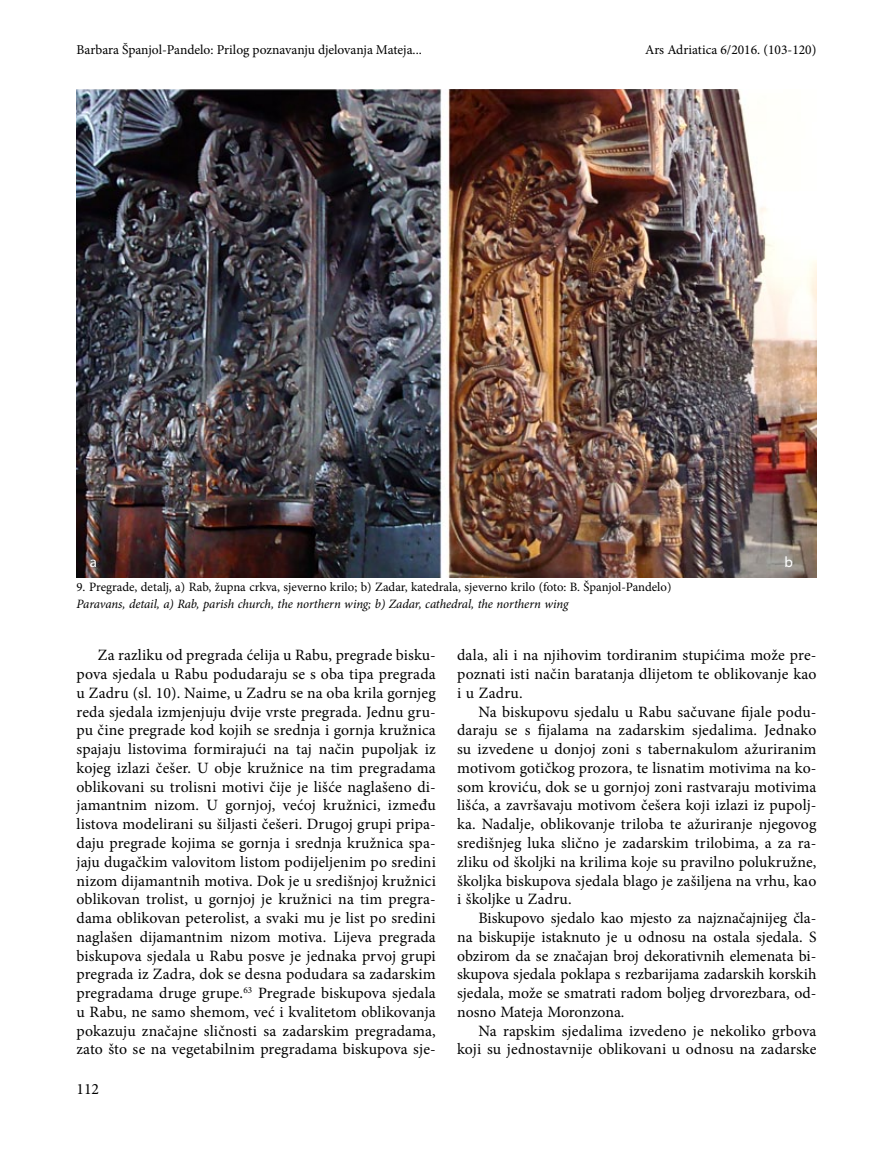
<style>
.page{position:relative;width:893px;height:1149px;background:#fff}
.page>*{position:absolute;margin:0;border:0;box-sizing:border-box;transform-origin:0 0}
.t1{font:15.75px/18.8px "Minion Pro";letter-spacing:.005em;color:#000;text-align:justify}
.t2{font:15px "Myriad Pro";color:#fff}
.t3{font:13.5px "Minion Pro";color:#000}
.t4{font:12.75px "Minion Pro";color:#000}
.t5{font:italic 12.75px "Minion Pro";letter-spacing:-.01em;color:#000}
</style>
<div class="page">
<img style="left:77px;top:89px;width:739px;height:488px">
<p class="t3" style="left:77px;top:41px;width:347px">Barbara Španjol-Pandelo: Prilog poznavanju djelovanja Mateja...</p>
<p class="t3" style="left:645px;top:41px;width:173px">Ars Adriatica 6/2016. (103-120)</p>
<p class="t2" style="left:90px;top:552px;width:9px">a</p>
<p class="t2" style="left:784px;top:552px;width:10px">b</p>
<p class="t4" style="left:77px;top:578px;width:596px">9. Pregrade, detalj, a) Rab, župna crkva, sjeverno krilo; b) Zadar, katedrala, sjeverno krilo (foto: B. Španjol-Pandelo)</p>
<p class="t5" style="left:77px;top:595px;width:493px">Paravans, detail, a) Rab, parish church, the northern wing; b) Zadar, cathedral, the northern wing</p>
<p class="t1" style="left:77px;top:646px;width:361px;text-indent:21px">Za razliku od pregrada ćelija u Rabu, pregrade bisku&shy;pova sjedala u Rabu podudaraju se s oba tipa pregrada u Zadru (sl. 10). Naime, u Zadru se na oba krila gornjeg reda sjedala izmjenjuju dvije vrste pregrada. Jednu gru&shy;pu čine pregrade kod kojih se srednja i gornja kružnica spajaju listovima formirajući na taj način pupoljak iz kojeg izlazi češer. U obje kružnice na tim pregradama oblikovani su trolisni motivi čije je lišće naglašeno di&shy;jamantnim nizom. U gornjoj, većoj kružnici, između listova modelirani su šiljasti češeri. Drugoj grupi pripa&shy;daju pregrade kojima se gornja i srednja kružnica spa&shy;jaju dugačkim valovitom listom podijeljenim po sredini nizom dijamantnih motiva. Dok je u središnjoj kružnici oblikovan trolist, u gornjoj je kružnici na tim pregra&shy;dama oblikovan peterolist, a svaki mu je list po sredini naglašen dijamantnim nizom motiva. Lijeva pregrada biskupova sjedala u Rabu posve je jednaka prvoj grupi pregrada iz Zadra, dok se desna podudara sa zadarskim pregradama druge grupe.<sup>63</sup> Pregrade biskupova sjedala u Rabu, ne samo shemom, već i kvalitetom oblikovanja pokazuju značajne sličnosti sa zadarskim pregradama, zato što se na vegetabilnim pregradama biskupova sje-</p>
<p class="t1" style="left:457px;top:646px;width:361px">dala, ali i na njihovim tordiranim stupićima može pre&shy;poznati isti način baratanja dlijetom te oblikovanje kao i u Zadru.</p>
<p class="t1" style="left:457px;top:702px;width:361px;text-indent:21px">Na biskupovu sjedalu u Rabu sačuvane fijale podu&shy;daraju se s fijalama na zadarskim sjedalima. Jednako su izvedene u donjoj zoni s tabernakulom ažuriranim motivom gotičkog prozora, te lisnatim motivima na ko&shy;som kroviću, dok se u gornjoj zoni rastvaraju motivima lišća, a završavaju motivom češera koji izlazi iz pupolj&shy;ka. Nadalje, oblikovanje triloba te ažuriranje njegovog središnjeg luka slično je zadarskim trilobima, a za ra&shy;zliku od školjki na krilima koje su pravilno polukružne, školjka biskupova sjedala blago je zašiljena na vrhu, kao i školjke u Zadru.</p>
<p class="t1" style="left:457px;top:908px;width:361px;text-indent:21px">Biskupovo sjedalo kao mjesto za najznačajnijeg čla&shy;na biskupije istaknuto je u odnosu na ostala sjedala. S obzirom da se značajan broj dekorativnih elemenata bi&shy;skupova sjedala poklapa s rezbarijama zadarskih korskih sjedala, može se smatrati radom boljeg drvorezbara, od&shy;nosno Mateja Moronzona.</p>
<p class="t1" style="left:457px;top:1020px;width:361px;text-align:right">Na rapskim sjedalima izvedeno je nekoliko grbova koji su jednostavnije oblikovani u odnosu na zadarske</p>
<p class="t1" style="left:77px;top:1079px;width:24px">112</p>
</div>
